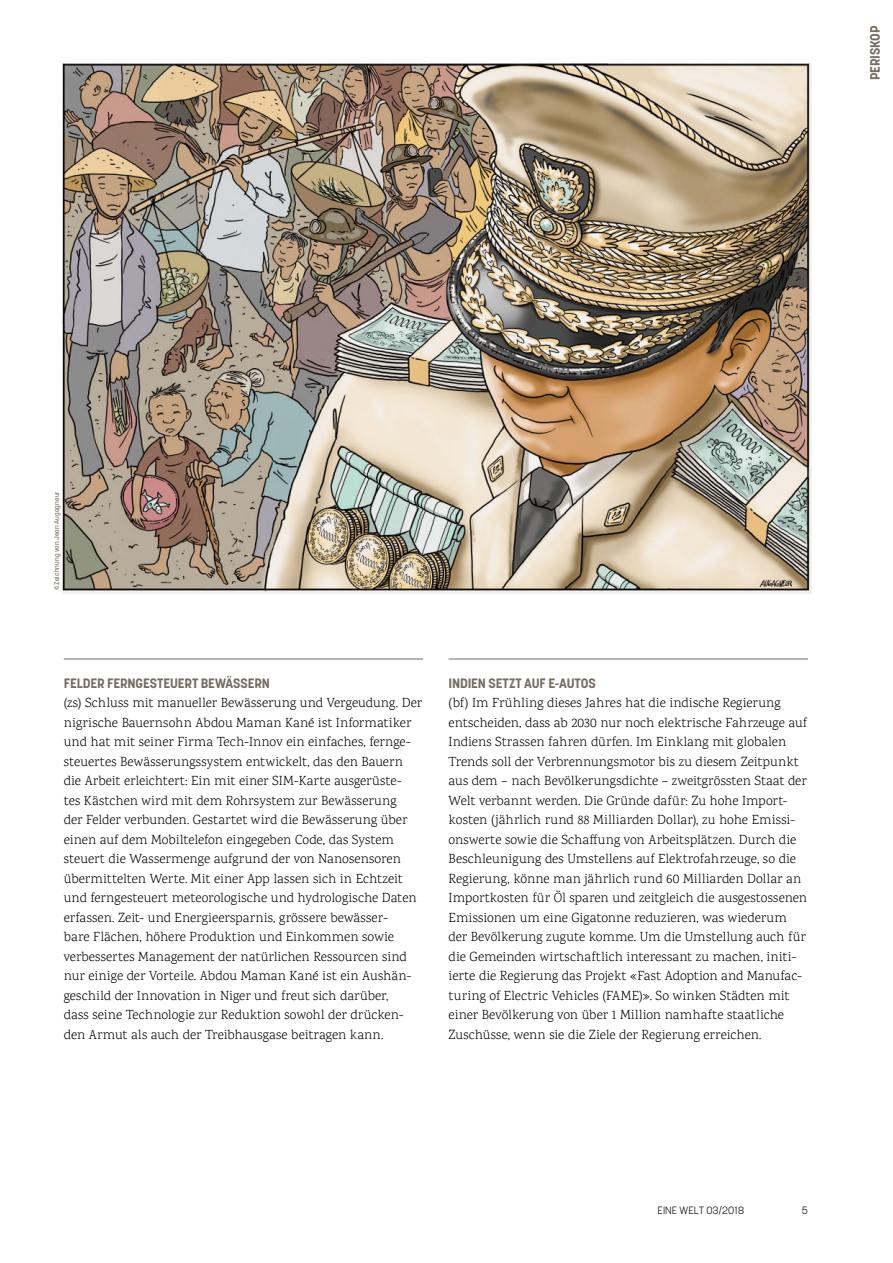
<style>
.page{position:relative;width:893px;height:1263px;background:#fff}
.page>*{position:absolute;margin:0;border:0;box-sizing:border-box;transform-origin:0 0}
.t1{font:300 13.5px/19.5px "Karma";letter-spacing:.01em;color:#000}
.t2{font:700 13.5px "Korolev";letter-spacing:-.01em;color:#776c60}
.t3{font:300 10.5px "Korolev";color:#000}
.t4{font:500 6.75px "Korolev";letter-spacing:.015em;color:#776c60}
</style>
<div class="page">
<img style="left:62px;top:64px;width:750px;height:529px">
<hr style="left:64px;top:659px;width:359px;height:1px;background:#776c60">
<hr style="left:449px;top:659px;width:359px;height:1px;background:#776c60">
<p class="t2" style="left:866px;top:80px;width:56px;rotate:-90deg">PERISKOP</p>
<p class="t4" style="left:52px;top:590px;width:101px;rotate:-90deg">© Zeichnung von Jean Augagneur</p>
<p class="t2" style="left:64px;top:674px;width:208px">FELDER FERNGESTEUERT BEWÄSSERN</p>
<p class="t1" style="left:64px;top:694px;width:360px">(zs) Schluss mit manueller Bewässerung und Vergeudung. Der nigrische Bauernsohn Abdou Maman Kané ist Informatiker und hat mit seiner Firma Tech-Innov ein einfaches, fernge&shy;steuertes Bewässerungssystem entwickelt, das den Bauern die Arbeit erleichtert: Ein mit einer SIM-Karte ausgerüste-<br>tes Kästchen wird mit dem Rohrsystem zur Bewässerung<br>der Felder verbunden. Gestartet wird die Bewässerung über einen auf dem Mobiltelefon eingegeben Code, das System steuert die Wassermenge aufgrund der von Nanosensoren übermittelten Werte. Mit einer App lassen sich in Echtzeit und ferngesteuert meteorologische und hydrologische Daten erfassen. Zeit- und Energieersparnis, grössere bewässer-<br>bare Flächen, höhere Produktion und Einkommen sowie verbessertes Management der natürlichen Ressourcen sind nur einige der Vorteile. Abdou Maman Kané ist ein Aushän&shy;geschild der Innovation in Niger und freut sich darüber,<br>dass seine Technologie zur Reduktion sowohl der drücken&shy;den Armut als auch der Treibhausgase beitragen kann.</p>
<p class="t2" style="left:449px;top:674px;width:149px">INDIEN SETZT AUF E-AUTOS</p>
<p class="t1" style="left:449px;top:694px;width:360px">(bf) Im Frühling dieses Jahres hat die indische Regierung entscheiden, dass ab 2030 nur noch elektrische Fahrzeuge auf Indiens Strassen fahren dürfen. Im Einklang mit globalen Trends soll der Verbrennungsmotor bis zu diesem Zeitpunkt aus dem – nach Bevölkerungsdichte – zweitgrössten Staat der Welt verbannt werden. Die Gründe dafür: Zu hohe Import&shy;kosten (jährlich rund 88 Milliarden Dollar), zu hohe Emissi&shy;onswerte sowie die Schaffung von Arbeitsplätzen. Durch die Beschleunigung des Umstellens auf Elektrofahrzeuge, so die Regierung, könne man jährlich rund 60 Milliarden Dollar an Importkosten für Öl sparen und zeitgleich die ausgestossenen Emissionen um eine Gigatonne reduzieren, was wiederum der Bevölkerung zugute komme. Um die Umstellung auch für die Gemeinden wirtschaftlich interessant zu machen, initi&shy;ierte die Regierung das Projekt «Fast Adoption and Manufac&shy;turing of Electric Vehicles (FAME)». So winken Städten mit einer Bevölkerung von über 1 Million namhafte staatliche Zuschüsse, wenn sie die Ziele der Regierung erreichen.</p>
<p class="t3" style="left:657px;top:1204px;width:88px">EINE WELT 03/2018</p>
<p class="t3" style="left:802px;top:1204px;width:8px">5</p>
</div>
